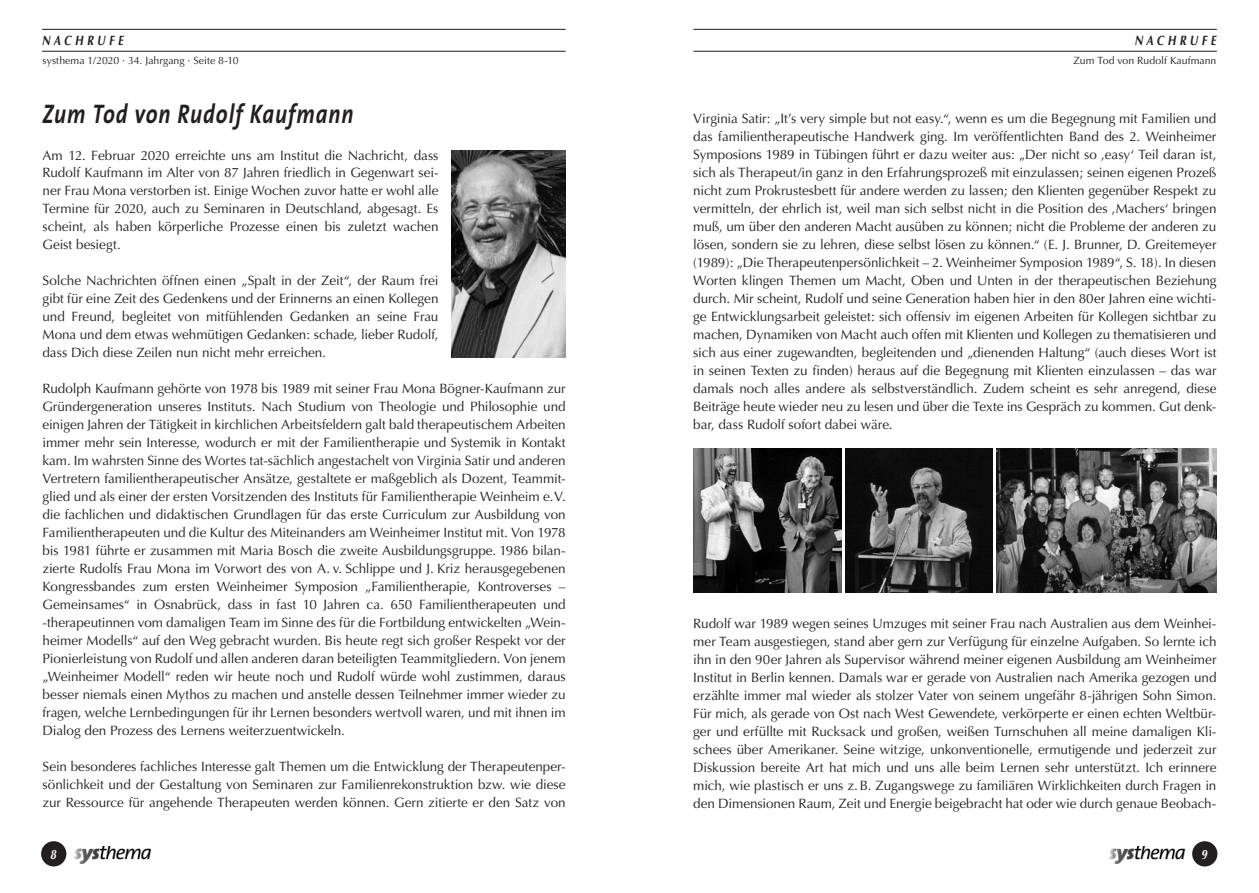
<style>
.page{position:relative;width:1259px;height:893px;background:#fff}
.page>*{position:absolute;margin:0;border:0;box-sizing:border-box;transform-origin:0 0}
.t1{font:italic 700 27px "The Sans";letter-spacing:.045em;color:#231f20;scale:.8 1}
.t2{font:13.5px/18px "Optima";letter-spacing:-.005em;color:#231f20;text-align:justify}
.t3{font:italic 700 13.5px "Optima";letter-spacing:.33em;color:#231f20;scale:.8 1}
.t4{font:italic 700 13.5px "Optima";color:#fff;scale:.8 1}
.t5{font:10.5px "Optima";color:#231f20}
</style>
<div class="page">
<hr style="left:42px;top:29px;width:524px;height:1px;background:#231f20">
<hr style="left:42px;top:51px;width:524px;height:1px;background:#231f20">
<hr style="left:693px;top:29px;width:523px;height:1px;background:#231f20">
<hr style="left:693px;top:51px;width:523px;height:1px;background:#231f20">
<img style="left:74px;top:846px;width:76px;height:18px">
<div style="left:41px;top:841px;width:25px;height:25px;background:#231f20;border-radius:50%"></div>
<img style="left:1109px;top:846px;width:76px;height:18px">
<div style="left:1192px;top:841px;width:25px;height:25px;background:#231f20;border-radius:50%"></div>
<img style="left:451px;top:151px;width:115px;height:207px">
<img style="left:693px;top:448px;width:148px;height:144px">
<img style="left:845px;top:448px;width:147px;height:144px">
<img style="left:997px;top:448px;width:219px;height:144px">
<p class="t3" style="left:42px;top:33px;width:103px">NACHRUFE</p>
<p class="t3" style="left:1134px;top:32px;width:103px">NACHRUFE</p>
<p class="t5" style="left:43px;top:55px;width:198px">systhema 1/2020 · 34. Jahrgang · Seite 8-10</p>
<p class="t5" style="left:1073px;top:55px;width:145px">Zum Tod von Rudolf Kaufmann</p>
<h1 class="t1" style="left:43px;top:92px;width:390px">Zum Tod von Rudolf Kaufmann</h1>
<p class="t2" style="left:43px;top:146px;width:397px">Am 12. Februar 2020 erreichte uns am Institut die Nachricht, dass Rudolf Kaufmann im Alter von 87 Jahren friedlich in Gegenwart sei&shy;ner Frau Mona verstorben ist. Einige Wochen zuvor hatte er wohl alle Termine für 2020, auch zu Seminaren in Deutschland, abgesagt. Es scheint, als haben körperliche Prozesse einen bis zuletzt wachen Geist besiegt.</p>
<p class="t2" style="left:43px;top:272px;width:397px">Solche Nachrichten öffnen einen „Spalt in der Zeit“, der Raum frei gibt für eine Zeit des Gedenkens und der Erinnerns an einen Kollegen und Freund, begleitet von mitfühlenden Gedanken an seine Frau Mona und dem etwas wehmütigen Gedanken: schade, lieber Rudolf, dass Dich diese Zeilen nun nicht mehr erreichen.</p>
<p class="t2" style="left:43px;top:380px;width:525px">Rudolph Kaufmann gehörte von 1978 bis 1989 mit seiner Frau Mona Bögner-Kaufmann zur Gründergeneration unseres Instituts. Nach Studium von Theologie und Philosophie und einigen Jahren der Tätigkeit in kirchlichen Arbeitsfeldern galt bald therapeutischem Arbeiten immer mehr sein Interesse, wodurch er mit der Familientherapie und Systemik in Kontakt kam. Im wahrsten Sinne des Wortes tat-sächlich angestachelt von Virginia Satir und anderen Vertretern familientherapeutischer Ansätze, gestaltete er maßgeblich als Dozent, Teammit&shy;glied und als einer der ersten Vorsitzenden des Instituts für Familientherapie Weinheim e.V. die fachlichen und didaktischen Grundlagen für das erste Curriculum zur Ausbildung von Familientherapeuten und die Kultur des Miteinanders am Weinheimer Institut mit. Von 1978 bis 1981 führte er zusammen mit Maria Bosch die zweite Ausbildungsgruppe. 1986 bilan&shy;zierte Rudolfs Frau Mona im Vorwort des von A. v. Schlippe und J. Kriz herausgegebenen Kongressbandes zum ersten Weinheimer Symposion „Familientherapie, Kontroverses – Gemeinsames“ in Osnabrück, dass in fast 10 Jahren ca. 650 Familientherapeuten und --therapeutinnen vom damaligen Team im Sinne des für die Fortbildung entwickelten „Wein&shy;heimer Modells“ auf den Weg gebracht wurden. Bis heute regt sich großer Respekt vor der Pionierleistung von Rudolf und allen anderen daran beteiligten Teammitgliedern. Von jenem „Weinheimer Modell“ reden wir heute noch und Rudolf würde wohl zustimmen, daraus besser niemals einen Mythos zu machen und anstelle dessen Teilnehmer immer wieder zu fragen, welche Lernbedingungen für ihr Lernen besonders wertvoll waren, und mit ihnen im Dialog den Prozess des Lernens weiterzuentwickeln.</p>
<p class="t2" style="left:43px;top:758px;width:524px">Sein besonderes fachliches Interesse galt Themen um die Entwicklung der Therapeutenper&shy;sönlichkeit und der Gestaltung von Seminaren zur Familienrekonstruktion bzw. wie diese zur Ressource für angehende Therapeuten werden können. Gern zitierte er den Satz von</p>
<p class="t2" style="left:693px;top:110px;width:525px">Virginia Satir: „It’s very simple but not easy.“, wenn es um die Begegnung mit Familien und das familientherapeutische Handwerk ging. Im veröffentlichten Band des 2. Weinheimer Symposions 1989 in Tübingen führt er dazu weiter aus: „Der nicht so ,easy‘ Teil daran ist, sich als Therapeut/in ganz in den Erfahrungsprozeß mit einzulassen; seinen eigenen Prozeß nicht zum Prokrustesbett für andere werden zu lassen; den Klienten gegenüber Respekt zu vermitteln, der ehrlich ist, weil man sich selbst nicht in die Position des ,Machers‘ bringen muß, um über den anderen Macht ausüben zu können; nicht die Probleme der anderen zu lösen, sondern sie zu lehren, diese selbst lösen zu können.“ (E. J. Brunner, D. Greitemeyer (1989): „Die Therapeutenpersönlichkeit – 2. Weinheimer Symposion 1989“, S. 18). In diesen Worten klingen Themen um Macht, Oben und Unten in der therapeutischen Beziehung durch. Mir scheint, Rudolf und seine Generation haben hier in den 80er Jahren eine wichti&shy;ge Entwicklungsarbeit geleistet: sich offensiv im eigenen Arbeiten für Kollegen sichtbar zu machen, Dynamiken von Macht auch offen mit Klienten und Kollegen zu thematisieren und sich aus einer zugewandten, begleitenden und „dienenden Haltung“ (auch dieses Wort ist in seinen Texten zu finden) heraus auf die Begegnung mit Klienten einzulassen – das war damals noch alles andere als selbstverständlich. Zudem scheint es sehr anregend, diese Beiträge heute wieder neu zu lesen und über die Texte ins Gespräch zu kommen. Gut denk&shy;bar, dass Rudolf sofort dabei wäre.</p>
<p class="t2" style="left:693px;top:614px;width:525px">Rudolf war 1989 wegen seines Umzuges mit seiner Frau nach Australien aus dem Weinhei&shy;mer Team ausgestiegen, stand aber gern zur Verfügung für einzelne Aufgaben. So lernte ich ihn in den 90er Jahren als Supervisor während meiner eigenen Ausbildung am Weinheimer Institut in Berlin kennen. Damals war er gerade von Australien nach Amerika gezogen und erzählte immer mal wieder als stolzer Vater von seinem ungefähr 8-jährigen Sohn Simon.<br>Für mich, als gerade von Ost nach West Gewendete, verkörperte er einen echten Weltbür&shy;ger und erfüllte mit Rucksack und großen, weißen Turnschuhen all meine damaligen Kli&shy;schees über Amerikaner. Seine witzige, unkonventionelle, ermutigende und jederzeit zur Diskussion bereite Art hat mich und uns alle beim Lernen sehr unterstützt. Ich erinnere mich, wie plastisch er uns z.B. Zugangswege zu familiären Wirklichkeiten durch Fragen in den Dimensionen Raum, Zeit und Energie beigebracht hat oder wie durch genaue Beobach-</p>
<p class="t4" style="left:50px;top:846px;width:9px">8</p>
<p class="t4" style="left:1201px;top:846px;width:9px">9</p>
</div>
